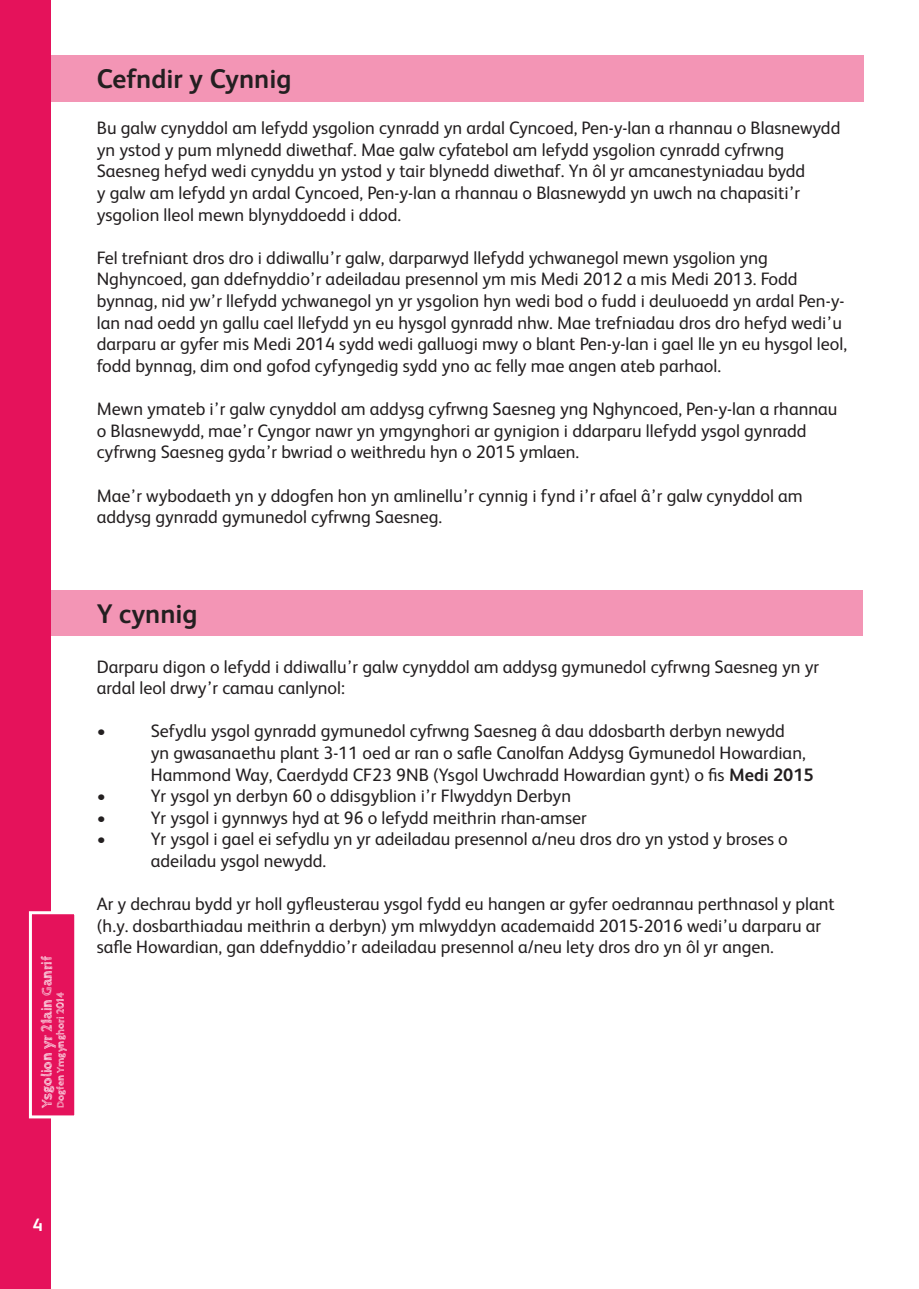
<style>
.page{position:relative;width:919px;height:1289px;background:#fff}
.page>*{position:absolute;margin:0;border:0;box-sizing:border-box;transform-origin:0 0}
.t1{font:700 27px "FS Albert";color:#231f20}
.t2{font:18px/21.6px "FS Albert";color:#231f20}
.t3{font:700 18px "FS Albert";color:#fff}
.t4{font:700 14.85px "Cabin Sketch";color:#fff}
.t5{font:700 10.5px "Cabin Sketch";color:#fff}
.s1{font-weight:700}
</style>
<div class="page">
<div style="left:42px;top:590px;width:821px;height:45px;background:#f395b5"></div>
<div style="left:43px;top:55px;width:820px;height:47px;background:#f395b5"></div>
<div style="left:0;top:0;width:50px;height:1288px;background:#e5125b"></div>
<div style="left:29px;top:911px;width:48px;height:207px;background:#e5125b;border:3px solid #fff"></div>
<p class="t1" style="left:97px;top:61px;width:196px">Cefndir y Cynnig</p>
<p class="t2" style="left:97px;top:116px;width:745px">Bu galw cynyddol am lefydd ysgolion cynradd yn ardal Cyncoed, Pen-y-lan a rhannau o Blasnewydd yn ystod y pum mlynedd diwethaf. Mae galw cyfatebol am lefydd ysgolion cynradd cyfrwng Saesneg hefyd wedi cynyddu yn ystod y tair blynedd diwethaf. Yn ôl yr amcanestyniadau bydd<br>y galw am lefydd yn ardal Cyncoed, Pen-y-lan a rhannau o Blasnewydd yn uwch na chapasiti’r ysgolion lleol mewn blynyddoedd i ddod.</p>
<p class="t2" style="left:97px;top:246px;width:751px">Fel trefniant dros dro i ddiwallu’r galw, darparwyd llefydd ychwanegol mewn ysgolion yng Nghyncoed, gan ddefnyddio’r adeiladau presennol ym mis Medi 2012 a mis Medi 2013. Fodd bynnag, nid yw’r llefydd ychwanegol yn yr ysgolion hyn wedi bod o fudd i deuluoedd yn ardal Pen-y&shy;lan nad oedd yn gallu cael llefydd yn eu hysgol gynradd nhw. Mae trefniadau dros dro hefyd wedi’u darparu ar gyfer mis Medi 2014 sydd wedi galluogi mwy o blant Pen-y-lan i gael lle yn eu hysgol leol, fodd bynnag, dim ond gofod cyfyngedig sydd yno ac felly mae angen ateb parhaol.</p>
<p class="t2" style="left:97px;top:397px;width:742px">Mewn ymateb i’r galw cynyddol am addysg cyfrwng Saesneg yng Nghyncoed, Pen-y-lan a rhannau o Blasnewydd, mae’r Cyngor nawr yn ymgynghori ar gynigion i ddarparu llefydd ysgol gynradd cyfrwng Saesneg gyda’r bwriad o weithredu hyn o 2015 ymlaen.</p>
<p class="t2" style="left:97px;top:483px;width:707px">Mae’r wybodaeth yn y ddogfen hon yn amlinellu’r cynnig i fynd i’r afael â’r galw cynyddol am addysg gynradd gymunedol cyfrwng Saesneg.</p>
<p class="t4" style="left:38px;top:1107px;width:153px;rotate:-90deg">Ysgolion yr 21ain Ganrif</p>
<p class="t5" style="left:55px;top:1107px;width:117px;rotate:-90deg">Dogfen Ymgynghori 2014</p>
<p class="t1" style="left:97px;top:595px;width:102px">Y cynnig</p>
<p class="t2" style="left:97px;top:654px;width:723px">Darparu digon o lefydd i ddiwallu’r galw cynyddol am addysg gymunedol cyfrwng Saesneg yn yr ardal leol drwy’r camau canlynol:</p>
<p class="t2" style="left:97px;top:719px;width:11px">•</p>
<p class="t2" style="left:151px;top:719px;width:664px">Sefydlu ysgol gynradd gymunedol cyfrwng Saesneg â dau ddosbarth derbyn newydd<br>yn gwasanaethu plant 3-11 oed ar ran o safle Canolfan Addysg Gymunedol Howardian,<br>Hammond Way, Caerdydd CF23 9NB (Ysgol Uwchradd Howardian gynt) o fis <span class="s1">Medi 2015</span></p>
<p class="t2" style="left:97px;top:784px;width:11px">•</p>
<p class="t2" style="left:151px;top:784px;width:421px">Yr ysgol yn derbyn 60 o ddisgyblion i’r Flwyddyn Derbyn</p>
<p class="t2" style="left:97px;top:806px;width:11px">•</p>
<p class="t2" style="left:151px;top:806px;width:437px">Yr ysgol i gynnwys hyd at 96 o lefydd meithrin rhan-amser</p>
<p class="t2" style="left:97px;top:827px;width:11px">•</p>
<p class="t2" style="left:151px;top:827px;width:638px">Yr ysgol i gael ei sefydlu yn yr adeiladau presennol a/neu dros dro yn ystod y broses o adeiladu ysgol newydd.</p>
<p class="t2" style="left:97px;top:892px;width:739px">Ar y dechrau bydd yr holl gyfleusterau ysgol fydd eu hangen ar gyfer oedrannau perthnasol y plant (h.y. dosbarthiadau meithrin a derbyn) ym mlwyddyn academaidd 2015-2016 wedi’u darparu ar safle Howardian, gan ddefnyddio’r adeiladau presennol a/neu lety dros dro yn ôl yr angen.</p>
<p class="t3" style="left:33px;top:1212px;width:12px">4</p>
</div>
